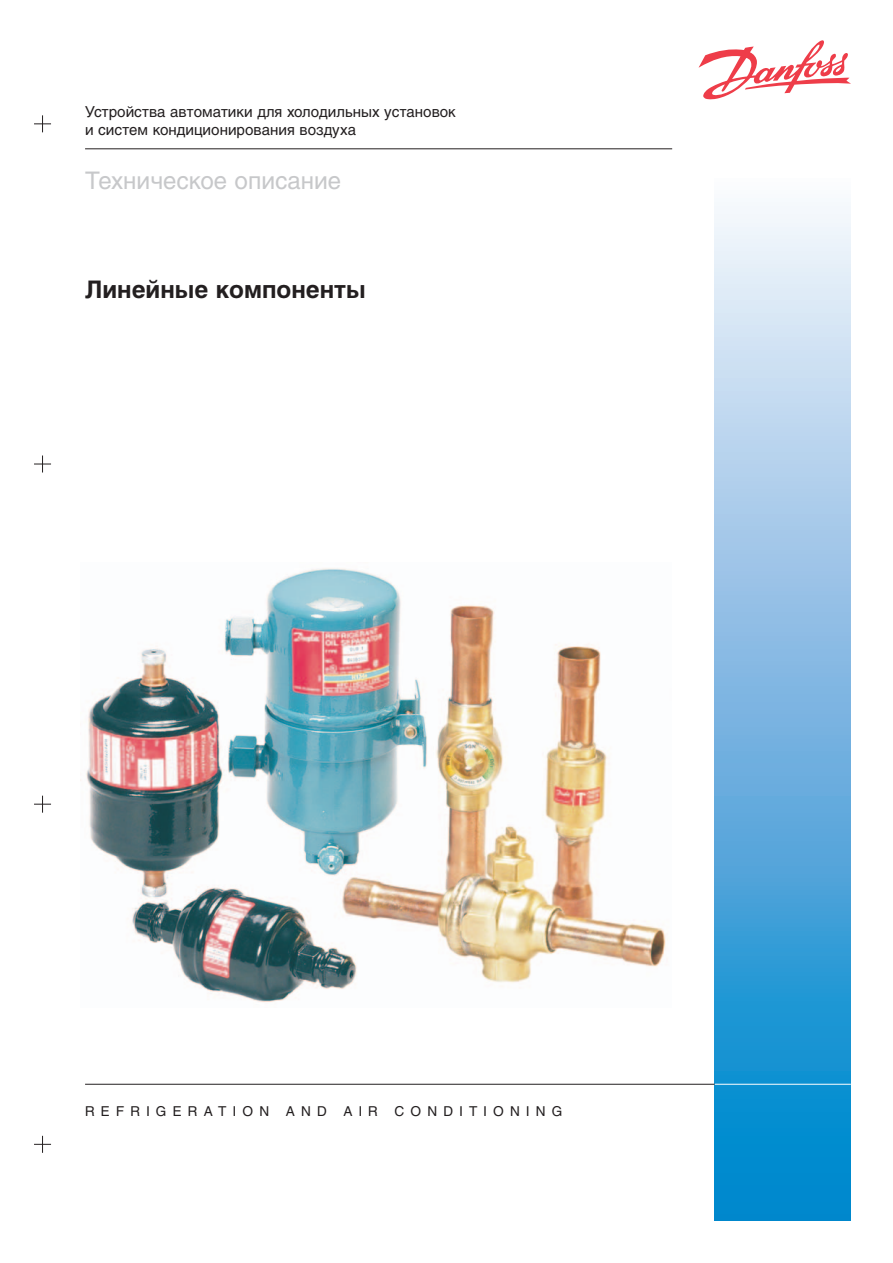
<style>
.page{position:relative;width:893px;height:1263px;background:#fff}
.page>*{position:absolute;margin:0;border:0;box-sizing:border-box;transform-origin:0 0}
.t1{font:24px "Helios";color:#c7c8ca}
.t2{font:700 24px "Helios";color:#231f20}
.t3{font:15px/18px "Helios";color:#231f20}
.t4{font:13.5px "Helios";letter-spacing:.46em;color:#231f20}
</style>
<div class="page">
<svg style="left:698px;top:40px;width:152px;height:59px"></svg>
<div style="left:714px;top:179px;width:136px;height:1041px;background:linear-gradient(to bottom,#fff4fb,#007fca)"></div>
<hr style="left:85px;top:148px;width:587px;height:1px;background:#231f20">
<hr style="left:85px;top:1084px;width:629px;height:1px;background:#231f20">
<hr style="left:714px;top:1084px;width:136px;height:1px;background:#fff">
<img style="left:86px;top:568px;width:580px;height:434px">
<svg style="left:34px;top:1136px;width:17px;height:17px"></svg>
<svg style="left:34px;top:796px;width:17px;height:17px"></svg>
<svg style="left:34px;top:456px;width:17px;height:17px"></svg>
<svg style="left:34px;top:115px;width:17px;height:17px"></svg>
<p class="t3" style="left:85px;top:104px;width:372px">Устройства автоматики для холодильных установок и систем кондиционирования воздуха</p>
<h1 class="t1" style="left:85px;top:171px;width:257px">Техническое описание</h1>
<h1 class="t2" style="left:85px;top:280px;width:282px">Линейные компоненты</h1>
<p class="t4" style="left:85px;top:1106px;width:478px">REFRIGERATION AND AIR CONDITIONING</p>
</div>
